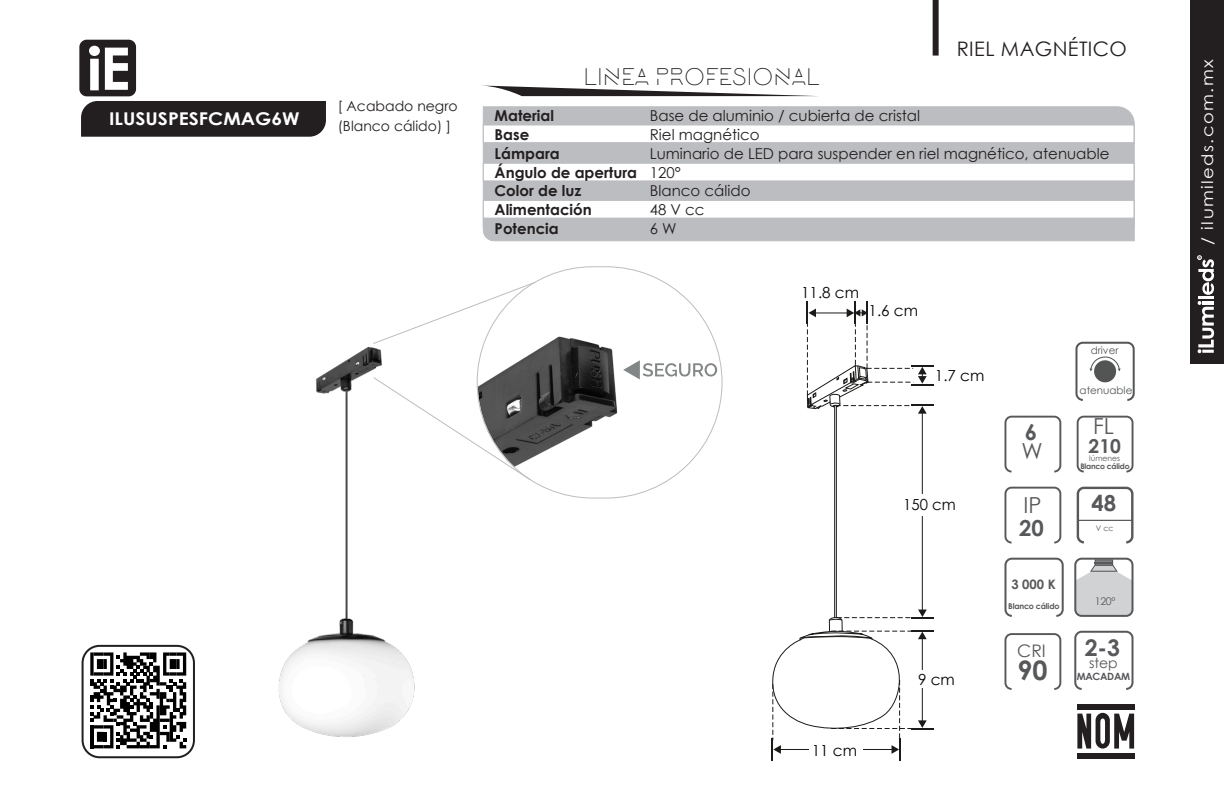
<style>
.page{position:relative;width:1224px;height:792px;background:#fff}
.page>*{position:absolute;margin:0;border:0;box-sizing:border-box;transform-origin:0 0}
.t1{font:700 26.8px "Century Gothic";color:#57585a}
.t2{font:24px "Lombok";color:#231f20}
.t3{font:700 23px "Century Gothic";color:#57585a}
.t4{font:22px "Century Gothic";color:#57585a}
.t5{font:700 22px "Century Gothic";color:#57585a}
.t6{font:20px "Century Gothic";letter-spacing:.02em;color:#231f20}
.t7{font:700 19.2px "Century Gothic";color:#57585a}
.t8{font:700 17.6px "Century Gothic";color:#fff;scale:1.1 1}
.t9{font:17.2px "Century Gothic";color:#57585a}
.t10{font:16px "Century Gothic";letter-spacing:.08em;color:#fff;scale:1.12 1}
.t11{font:15.2px "Century Gothic";color:#050504}
.t12{font:15px "Century Gothic";color:#231f20}
.t13{font:700 15px "Century Gothic";color:#231f20}
.t14{font:14px "Century Gothic";color:#231f20}
.t15{font:14px "Century Gothic";color:#57585a}
.t16{font:700 13px "Century Gothic";color:#57585a}
.t17{font:10.6px "Century Gothic";color:#57585a}
.t18{font:10.4px "Century Gothic";color:#535555}
.t19{font:700 10px "Century Gothic";letter-spacing:-.025em;color:#57585a}
.t20{font:700 8px "Century Gothic";letter-spacing:-.025em;color:#57585a}
.t21{font:700 7.6px "Century Gothic";letter-spacing:-.025em;color:#57585a}
.t22{font:7.6px "Century Gothic";color:#57585a}
</style>
<div class="page">
<div style="left:1190px;top:0;width:34px;height:364px;background:#231f20"></div>
<hr style="left:1198px;top:296px;width:16px;height:3px;background:#fff">
<svg style="left:1198px;top:301px;width:16px;height:52px"></svg>
<svg style="left:1197px;top:255px;width:17px;height:40px"></svg>
<div style="left:82px;top:645px;width:113px;height:113px;border:2px solid #231f20;border-radius:17px"></div>
<div style="left:482px;top:106px;width:653px;height:112px;background:#bcbdc0"></div>
<div style="left:483px;top:124px;width:651px;height:19px;background:#fff;border:1px solid #bcbdc0"></div>
<div style="left:483px;top:163px;width:651px;height:18px;background:#fff;border:1px solid #bcbdc0"></div>
<div style="left:483px;top:200px;width:651px;height:19px;background:#fff;border:1px solid #bcbdc0"></div>
<div style="left:482px;top:218px;width:653px;height:24px;background:#bcbdc0"></div>
<div style="left:79px;top:40px;width:57px;height:56px;background:#231f20;border-radius:7px"></div>
<svg style="left:89px;top:46px;width:39px;height:44px"></svg>
<div style="left:933px;top:0;width:6px;height:56px;background:#231f20"></div>
<svg style="left:482px;top:85px;width:332px;height:11px"></svg>
<div style="left:81px;top:101px;width:245px;height:36px;background:#231f20"></div>
<hr style="left:854px;top:301px;width:2px;height:22px;background:#1b1b19">
<hr style="left:866px;top:301px;width:2px;height:22px;background:#1b1b19">
<hr style="left:911px;top:630px;width:23px;height:2px;background:#1b1b19">
<hr style="left:911px;top:728px;width:23px;height:2px;background:#1b1b19">
<hr style="left:899px;top:738px;width:2px;height:23px;background:#1b1b19">
<hr style="left:771px;top:738px;width:2px;height:23px;background:#1b1b19">
<hr style="left:922px;top:411px;width:1px;height:201px;background:#1b1b19">
<hr style="left:911px;top:404px;width:23px;height:2px;background:#1b1b19">
<hr style="left:911px;top:617px;width:23px;height:2px;background:#1b1b19">
<div style="left:886px;top:494px;width:90px;height:22px;background:#fff"></div>
<hr style="left:911px;top:365px;width:23px;height:2px;background:#1b1b19">
<hr style="left:911px;top:384px;width:23px;height:2px;background:#1b1b19">
<hr style="left:834px;top:405px;width:1px;height:213px;background:#1b1b19">
<hr style="left:836px;top:405px;width:1px;height:213px;background:#1b1b19">
<svg style="left:772px;top:610px;width:155px;height:144px"></svg>
<svg style="left:807px;top:302px;width:120px;height:112px"></svg>
<img style="left:278px;top:346px;width:137px;height:391px">
<svg style="left:90px;top:652px;width:96px;height:96px"></svg>
<svg style="left:477px;top:266px;width:246px;height:233px"></svg>
<svg style="left:372px;top:376px;width:159px;height:105px"></svg>
<svg style="left:373px;top:281px;width:163px;height:64px"></svg>
<svg style="left:623px;top:360px;width:94px;height:20px"></svg>
<div style="left:1077px;top:704px;width:58px;height:5px;background:#231f20"></div>
<div style="left:1077px;top:753px;width:58px;height:5px;background:#231f20"></div>
<svg style="left:1077px;top:713px;width:57px;height:36px"></svg>
<div style="left:1004px;top:487px;width:57px;height:57px;border:2px solid #57585a;border-radius:6px"></div>
<div style="left:1004px;top:416px;width:57px;height:57px;border:2px solid #57585a;border-radius:6px"></div>
<div style="left:1077px;top:416px;width:57px;height:57px;border:2px solid #57585a;border-radius:6px"></div>
<div style="left:1077px;top:487px;width:57px;height:57px;border:2px solid #57585a;border-radius:6px"></div>
<hr style="left:1078px;top:520px;width:55px;height:1px;background:#57585a">
<div style="left:1004px;top:633px;width:57px;height:57px;border:2px solid #57585a;border-radius:6px"></div>
<div style="left:1004px;top:558px;width:60px;height:59px;border:2px solid #57585a;border-radius:6px"></div>
<div style="left:1074px;top:631px;width:60px;height:59px;border:2px solid #57585a;border-radius:6px"></div>
<svg style="left:1077px;top:561px;width:54px;height:53px"></svg>
<div style="left:1074px;top:558px;width:60px;height:59px;border:2px solid #57585a;border-radius:6px"></div>
<div style="left:1094px;top:360px;width:22px;height:22px;background:#535555;border-radius:50%"></div>
<svg style="left:1089px;top:356px;width:32px;height:15px"></svg>
<div style="left:1075px;top:342px;width:60px;height:59px;border:2px solid #535555;border-radius:6px"></div>
<p class="t8" style="left:109px;top:107px;width:175px">ILUSUSPESFCMAG6W</p>
<p class="t14" style="left:338px;top:98px;width:121px">[ Acabado negro</p>
<p class="t14" style="left:338px;top:117px;width:115px">(Blanco cálido) ]</p>
<p class="t2" style="left:584px;top:64px;width:238px">LINEA PROFESIONAL</p>
<p class="t6" style="left:957px;top:36px;width:172px">RIEL MAGNÉTICO</p>
<p class="t13" style="left:495px;top:106px;width:61px">Material</p>
<p class="t13" style="left:495px;top:125px;width:36px">Base</p>
<p class="t13" style="left:495px;top:144px;width:67px">Lámpara</p>
<p class="t13" style="left:495px;top:163px;width:144px">Ángulo de apertura</p>
<p class="t13" style="left:495px;top:182px;width:88px">Color de luz</p>
<p class="t13" style="left:495px;top:200px;width:99px">Alimentación</p>
<p class="t13" style="left:495px;top:219px;width:66px">Potencia</p>
<p class="t12" style="left:650px;top:107px;width:272px">Base de aluminio / cubierta de cristal</p>
<p class="t12" style="left:650px;top:125px;width:111px">Riel magnético</p>
<p class="t12" style="left:650px;top:144px;width:461px">Luminario de LED para suspender en riel magnético, atenuable</p>
<p class="t12" style="left:650px;top:163px;width:32px">120°</p>
<p class="t12" style="left:650px;top:182px;width:102px">Blanco cálido</p>
<p class="t12" style="left:650px;top:201px;width:56px">48 V cc</p>
<p class="t12" style="left:650px;top:219px;width:28px">6 W</p>
<p class="t11" style="left:801px;top:283px;width:59px">11.8 cm</p>
<p class="t11" style="left:869px;top:302px;width:51px">1.6 cm</p>
<p class="t11" style="left:935px;top:367px;width:51px">1.7 cm</p>
<p class="t11" style="left:903px;top:495px;width:54px">150 cm</p>
<p class="t11" style="left:918px;top:670px;width:38px">9 cm</p>
<p class="t18" style="left:1091px;top:344px;width:29px">driver</p>
<p class="t18" style="left:1080px;top:383px;width:54px">atenuable</p>
<p class="t5" style="left:1025px;top:418px;width:14px">6</p>
<p class="t4" style="left:1022px;top:438px;width:23px">W</p>
<p class="t4" style="left:1093px;top:413px;width:22px">FL</p>
<p class="t7" style="left:1089px;top:434px;width:34px">210</p>
<p class="t22" style="left:1089px;top:454px;width:33px">lúmenes</p>
<p class="t21" style="left:1080px;top:461px;width:51px">Blanco cálido</p>
<p class="t4" style="left:1024px;top:491px;width:20px">IP</p>
<p class="t5" style="left:1019px;top:514px;width:26px">20</p>
<p class="t5" style="left:1091px;top:489px;width:26px">48</p>
<p class="t22" style="left:1096px;top:524px;width:19px">V cc</p>
<p class="t16" style="left:1011px;top:576px;width:46px">3 000 K</p>
<p class="t20" style="left:1008px;top:601px;width:53px">Blanco cálido</p>
<p class="t17" style="left:1095px;top:594px;width:22px">120º</p>
<p class="t9" style="left:1017px;top:640px;width:30px">CRI</p>
<p class="t1" style="left:1017px;top:654px;width:32px">90</p>
<p class="t3" style="left:1085px;top:633px;width:37px">2-3</p>
<p class="t15" style="left:1089px;top:654px;width:30px">step</p>
<p class="t19" style="left:1077px;top:670px;width:55px">MACADAM</p>
<p class="t11" style="left:812px;top:741px;width:47px">11 cm</p>
<p class="t10" style="left:1198px;top:245px;width:167px;rotate:-90deg">/ ilumileds.com.mx</p>
</div>
